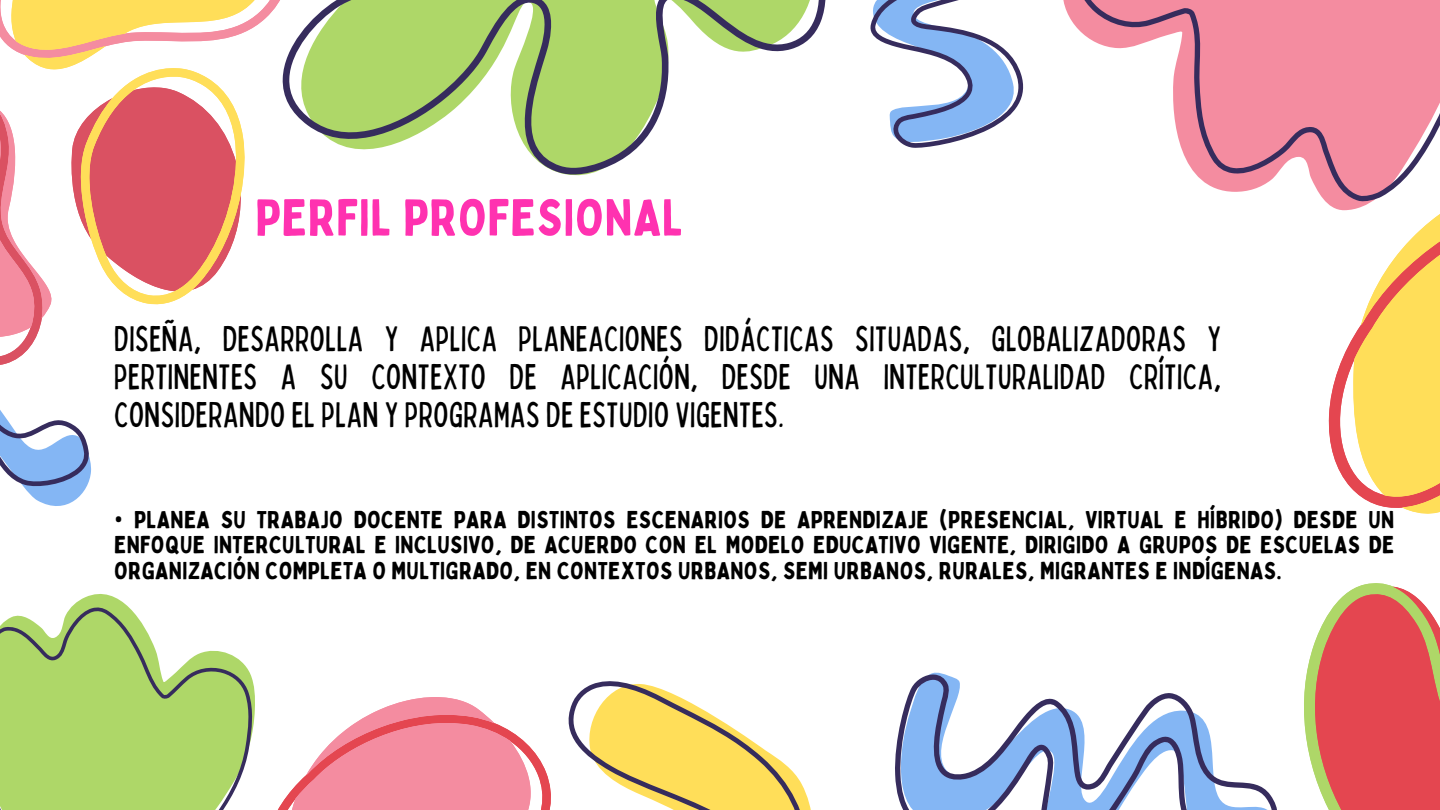
<style>
.page{position:relative;width:1440px;height:810px;background:#fff}
.page>*{position:absolute;margin:0;border:0;box-sizing:border-box;transform-origin:0 0}
.t1{font:50.8px "Bobby Jones";letter-spacing:.015em;color:#ff32b0}
.t2{font:condensed 35.8px/38.2px "Bobby Jones";letter-spacing:.015em;color:#000;text-align:justify}
.t3{font:24px/25.5px "Bobby Jones";letter-spacing:.015em;color:#000;text-align:justify}
.s1{font-family:"Noto Sans"}
</style>
<div class="page">
<svg style="left:0;top:0;width:232px;height:316px"></svg>
<svg style="left:0;top:316px;width:92px;height:190px"></svg>
<svg style="left:71px;top:594px;width:58px;height:13px"></svg>
<svg style="left:0;top:607px;width:253px;height:203px;fill:#aed768"></svg>
<svg style="left:194px;top:680px;width:290px;height:130px"></svg>
<svg style="left:1316px;top:277px;width:124px;height:529px"></svg>
<svg style="left:1382px;top:247px;width:58px;height:30px;fill:#ffde59"></svg>
<svg style="left:1126px;top:0;width:314px;height:247px;fill:#f48ca0"></svg>
<svg style="left:484px;top:681px;width:327px;height:129px"></svg>
<svg style="left:232px;top:0;width:8px;height:245px"></svg>
<svg style="left:240px;top:0;width:494px;height:211px"></svg>
<svg style="left:734px;top:0;width:392px;height:52px"></svg>
<svg style="left:749px;top:0;width:369px;height:148px"></svg>
<svg style="left:1304px;top:639px;width:12px;height:140px;fill:#aed768"></svg>
<svg style="left:895px;top:672px;width:382px;height:138px"></svg>
<p class="t1" style="left:255px;top:185px;width:429px">PERFIL PROFESIONAL</p>
<p class="t2" style="left:114px;top:318px;width:1108px">DISEÑA, DESARROLLA Y APLICA PLANEACIONES DIDÁCTICAS SITUADAS, GLOBALIZADORAS Y PERTINENTES A SU CONTEXTO DE APLICACIÓN, DESDE UNA INTERCULTURALIDAD CRÍTICA, CONSIDERANDO EL PLAN Y PROGRAMAS DE ESTUDIO VIGENTES.</p>
<p class="t3" style="left:114px;top:506px;width:1282px"><span class="s1">•</span> PLANEA SU TRABAJO DOCENTE PARA DISTINTOS ESCENARIOS DE APRENDIZAJE (PRESENCIAL, VIRTUAL E HÍBRIDO) DESDE UN ENFOQUE INTERCULTURAL E INCLUSIVO, DE ACUERDO CON EL MODELO EDUCATIVO VIGENTE, DIRIGIDO A GRUPOS DE ESCUELAS DE ORGANIZACIÓN COMPLETA O MULTIGRADO, EN CONTEXTOS URBANOS, SEMI URBANOS, RURALES, MIGRANTES E INDÍGENAS.</p>
</div>
